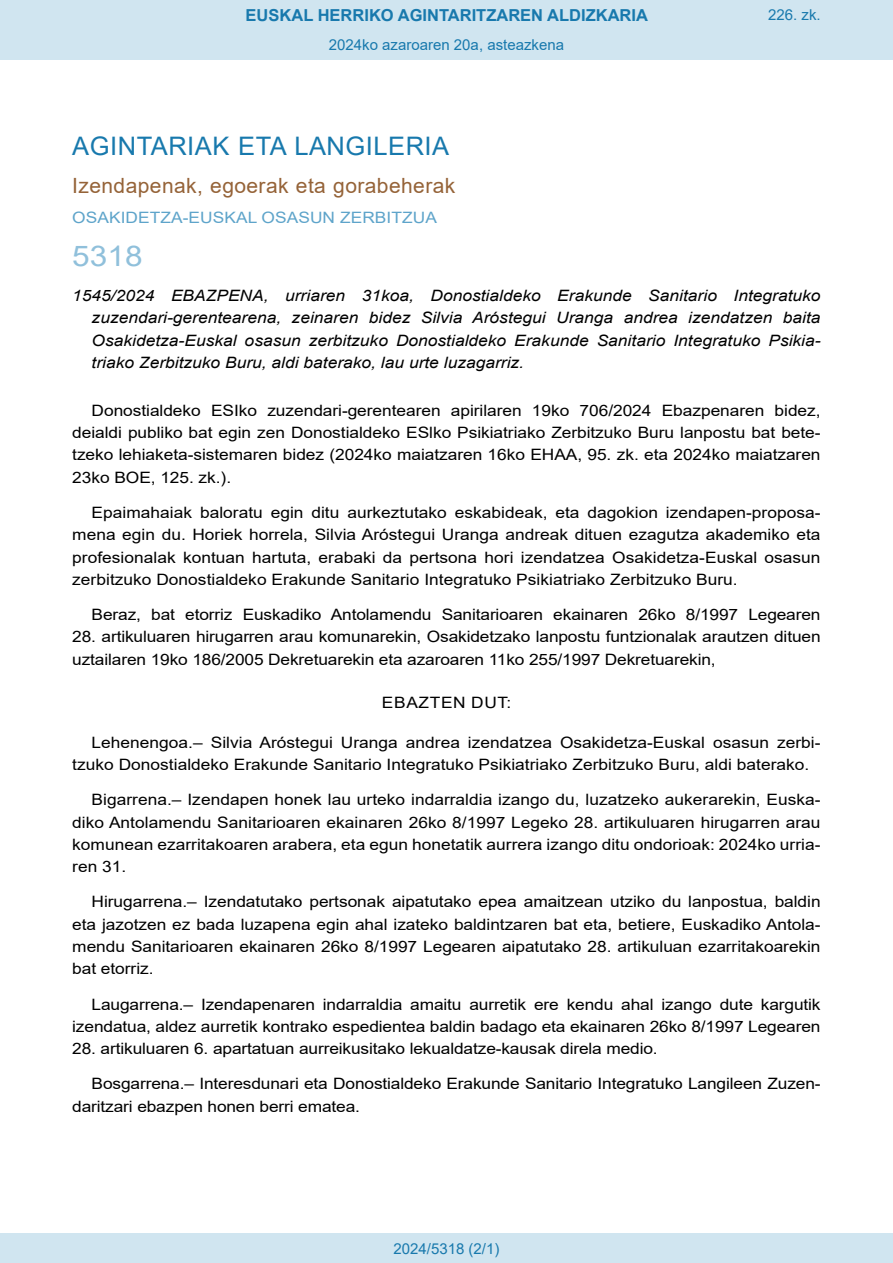
<style>
.page{position:relative;width:893px;height:1263px;background:#fff}
.page>*{position:absolute;margin:0;border:0;box-sizing:border-box;transform-origin:0 0}
.BOPVOrden{font:28.5px "Arial";color:#90c0db;scale:1.11 1}
.BOPVSeccion{font:25.5px "Arial";letter-spacing:.02em;color:#1879ad}
.BOPVSubseccion{font:21px "Arial";letter-spacing:.02em;color:#956338}
.t1{font:700 16.5px "Arial";color:#1879ad}
.BOPVDetalle{font:15.6px/22.4px "Arial";letter-spacing:-.01em;color:#000;text-align:justify;scale:1.11 1}
.BOPVTitulo{font:italic 15.6px/22.4px "Arial";color:#000;text-align:justify;scale:1.11 1}
.BOPVOrganismo{font:15.6px "Arial";letter-spacing:.005em;color:#5ea4ca;scale:1.11 1}
.BOPVClave{font:15.6px "Arial";letter-spacing:.035em;color:#000;scale:1.11 1}
.Paginacion_Centro{font:15px "Arial";color:#1879ad}
</style>
<div class="page">
<div style="left:0;top:0;width:893px;height:60px;background:#d0e5f0"></div>
<div style="left:0;top:1233px;width:893px;height:30px;background:#d0e5f0"></div>
<p class="t1" style="left:246px;top:3px;width:404px">EUSKAL HERRIKO AGINTARITZAREN ALDIZKARIA</p>
<p class="Paginacion_Centro" style="left:329px;top:35px;width:237px">2024ko azaroaren 20a, asteazkena</p>
<p class="Paginacion_Centro" style="left:768px;top:5px;width:54px">226. zk.</p>
<p class="BOPVSeccion" style="left:72px;top:128px;width:378px">AGINTARIAK ETA LANGILERIA</p>
<p class="BOPVSubseccion" style="left:72px;top:171px;width:385px">Izendapenak, egoerak eta gorabeherak</p>
<p class="BOPVOrganismo" style="left:72px;top:207px;width:330px">OSAKIDETZA-EUSKAL OSASUN ZERBITZUA</p>
<p class="BOPVOrden" style="left:72px;top:236px;width:65px">5318</p>
<p class="BOPVTitulo" style="left:92px;top:284px;width:658px;text-indent:-19px">1545/2024 EBAZPENA, urriaren 31koa, Donostialdeko Erakunde Sanitario Integratuko zuzendari-gerentearena, zeinaren bidez Silvia Aróstegui Uranga andrea izendatzen baita Osakidetza-Euskal osasun zerbitzuko Donostialdeko Erakunde Sanitario Integratuko Psikia&shy;triako Zerbitzuko Buru, aldi baterako, lau urte luzagarriz.</p>
<p class="BOPVDetalle" style="left:72px;top:399px;width:676px;text-indent:19px">Donostialdeko ESIko zuzendari-gerentearen apirilaren 19ko 706/2024 Ebazpenaren bidez, deialdi publiko bat egin zen Donostialdeko ESlko Psikiatriako Zerbitzuko Buru lanpostu bat bete&shy;tzeko lehiaketa-sistemaren bidez (2024ko maiatzaren 16ko EHAA, 95. zk. eta 2024ko maiatzaren 23ko BOE, 125. zk.).</p>
<p class="BOPVDetalle" style="left:72px;top:501px;width:676px;text-indent:19px">Epaimahaiak baloratu egin ditu aurkeztutako eskabideak, eta dagokion izendapen-proposa&shy;mena egin du. Horiek horrela, Silvia Aróstegui Uranga andreak dituen ezagutza akademiko eta profesionalak kontuan hartuta, erabaki da pertsona hori izendatzea Osakidetza-Euskal osasun zerbitzuko Donostialdeko Erakunde Sanitario Integratuko Psikiatriako Zerbitzuko Buru.</p>
<p class="BOPVDetalle" style="left:92px;top:603px;width:658px">Beraz, bat etorriz Euskadiko Antolamendu Sanitarioaren ekainaren 26ko 8/1997 Legearen</p>
<p class="BOPVDetalle" style="left:72px;top:626px;width:676px">28. artikuluaren hirugarren arau komunarekin, Osakidetzako lanpostu funtzionalak arautzen dituen uztailaren 19ko 186/2005 Dekretuarekin eta azaroaren 11ko 255/1997 Dekretuarekin,</p>
<p class="BOPVClave" style="left:382px;top:692px;width:118px">EBAZTEN DUT:</p>
<p class="BOPVDetalle" style="left:72px;top:731px;width:676px;text-indent:19px">Lehenengoa.– Silvia Aróstegui Uranga andrea izendatzea Osakidetza-Euskal osasun zerbi&shy;tzuko Donostialdeko Erakunde Sanitario Integratuko Psikiatriako Zerbitzuko Buru, aldi baterako.</p>
<p class="BOPVDetalle" style="left:72px;top:788px;width:676px;text-indent:19px">Bigarrena.– Izendapen honek lau urteko indarraldia izango du, luzatzeko aukerarekin, Euska&shy;diko Antolamendu Sanitarioaren ekainaren 26ko 8/1997 Legeko 28. artikuluaren hirugarren arau komunean ezarritakoaren arabera, eta egun honetatik aurrera izango ditu ondorioak: 2024ko urria&shy;ren 31.</p>
<p class="BOPVDetalle" style="left:72px;top:891px;width:676px;text-indent:19px">Hirugarrena.– Izendatutako pertsonak aipatutako epea amaitzean utziko du lanpostua, baldin eta jazotzen ez bada luzapena egin ahal izateko baldintzaren bat eta, betiere, Euskadiko Antola&shy;mendu Sanitarioaren ekainaren 26ko 8/1997 Legearen aipatutako 28. artikuluan ezarritakoarekin bat etorriz.</p>
<p class="BOPVDetalle" style="left:72px;top:993px;width:676px;text-align:right">Laugarrena.– Izendapenaren indarraldia amaitu aurretik ere kendu ahal izango dute kargutik izendatua, aldez aurretik kontrako espedientea baldin badago eta ekainaren 26ko 8/1997 Legearen</p>
<p class="BOPVDetalle" style="left:72px;top:1037px;width:529px">28. artikuluaren 6. apartatuan aurreikusitako lekualdatze-kausak direla medio.</p>
<p class="BOPVDetalle" style="left:72px;top:1072px;width:676px;text-indent:19px">Bosgarrena.– Interesdunari eta Donostialdeko Erakunde Sanitario Integratuko Langileen Zuzen&shy;daritzari ebazpen honen berri ematea.</p>
<p class="Paginacion_Centro" style="left:393px;top:1238px;width:107px">2024/5318 (2/1)</p>
</div>
